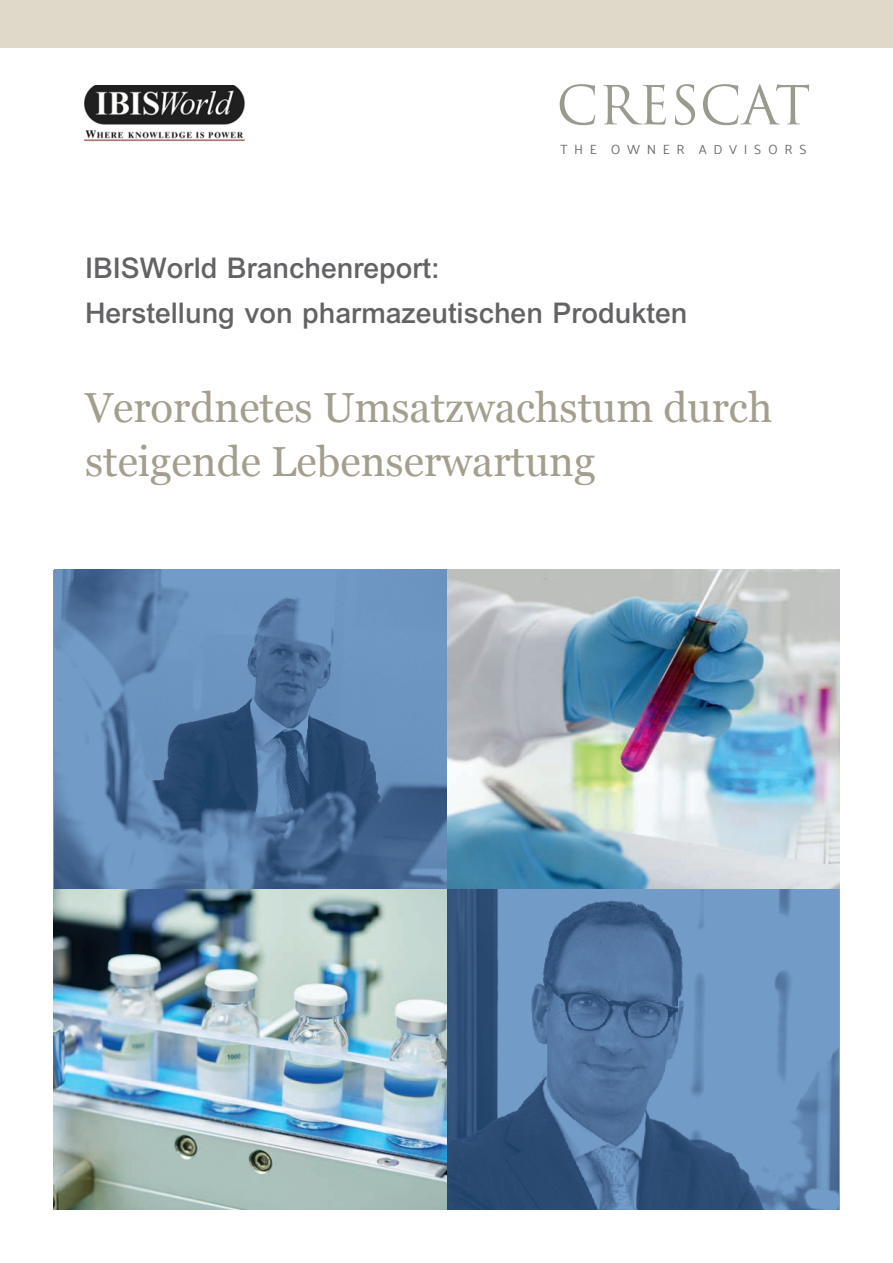
<style>
.page{position:relative;width:893px;height:1263px;background:#fff}
.page>*{position:absolute;margin:0;border:0;box-sizing:border-box;transform-origin:0 0}
.t1{font:52.35px "Trajan Pro";color:#9a9a8e}
.t2{font:42px/54px "Georgia";color:#a39e8d}
.t3{font:500 28.5px/45px "M Arial";color:#636366}
.t4{font:13.35px "Palanquin";letter-spacing:.5em;color:#6c6d70}
</style>
<div class="page">
<div style="left:0;top:0;width:893px;height:47px;background:#dfd9ca"></div>
<img style="left:446px;top:570px;width:394px;height:319px">
<svg style="left:54px;top:570px;width:392px;height:319px;background:#597ea9"></svg>
<img style="left:446px;top:889px;width:392px;height:321px">
<img style="left:53px;top:889px;width:393px;height:321px">
<img style="left:84px;top:85px;width:161px;height:57px">
<h1 class="t1" style="left:556px;top:72px;width:256px">CRESCAT</h1>
<p class="t4" style="left:560px;top:141px;width:248px">THE OWNER ADVISO RS</p>
<p class="t3" style="left:85px;top:245px;width:604px">IBISWorld Branchenreport:<br>Herstellung von pharmazeutischen Produkten</p>
<h2 class="t2" style="left:85px;top:380px;width:689px">Verordnetes Umsatzwachstum durch steigende Lebenserwartung</h2>
</div>
